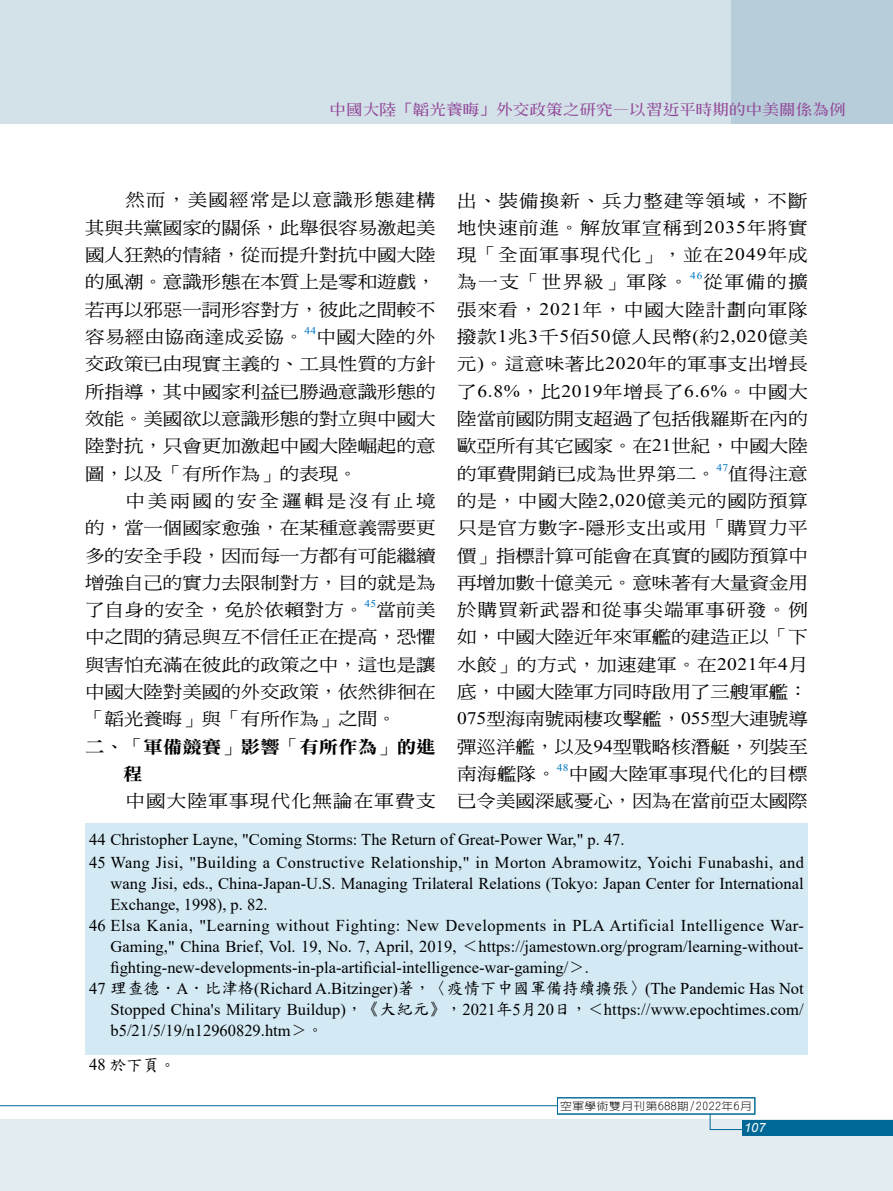
<style>
.page{position:relative;width:893px;height:1191px;background:#fff}
.page>*{position:absolute;margin:0;border:0;box-sizing:border-box;transform-origin:0 0}
.t1{font:17.55px/27.3px "DF Ming W5 WIN BF";color:#000;text-align:justify;scale:1.11 1}
.t2{font:17.55px "Times New Roman";color:#000;scale:1.11 1}
.t3{font:17.55px/27.3px "DF Li Song W7 WINP BF";color:#000;scale:1.11 1}
.t4{font:17.55px "DF Ming W5 WIN BF";letter-spacing:.065em;color:#000;scale:1.11 1}
.t5{font:16.5px "Times New Roman";color:#000}
.t6{font:16.5px/22.5px "Times New Roman";letter-spacing:.02em;color:#000}
.t7{font:16.5px "Times New Roman";letter-spacing:.03em;color:#000}
.t8{font:16.5px "DF Kai Shu SB Estd BF";color:#000}
.t9{font:15px "Stdsung EG Bold Big 5";color:#924898;scale:1.11 1}
.t10{font:italic 12.75px "Arial";color:#fff}
.t11{font:300 10.5px "Lin Gothic";letter-spacing:.05em;color:#000;scale:1.11 1}
.t12{font:10.2px "Times New Roman";letter-spacing:.025em;color:#0075c2;scale:1.11 1}
.s1{font-family:"DF Kai Shu SB Estd BF"}
.s2{font-family:"Times New Roman"}
.s3{font-family:"DF Ming W5 WIN BF"}
</style>
<div class="page">
<div style="left:0;top:0;width:893px;height:124px;background:#d3e1e9"></div>
<div style="left:731px;top:0;width:162px;height:124px;background:#b7cdda"></div>
<div style="left:0;top:1119px;width:893px;height:72px;background:#e3ecf1"></div>
<div style="left:85px;top:823px;width:723px;height:231px;background:#d3e9f4"></div>
<hr style="left:0;top:1105px;width:557px;height:1px;background:#006896">
<svg style="left:709px;top:1114px;width:34px;height:16px"></svg>
<div style="left:742px;top:1120px;width:151px;height:15px;background:#006896"></div>
<div style="left:557px;top:1097px;width:198px;height:17px;border:1px solid #006896"></div>
<p class="t9" style="left:330px;top:102px;width:466px">中國大陸「韜光養晦」外交政策之研究—以習近平時期的中美關係為例</p>
<p class="t1" style="left:85px;top:186px;width:317px;text-indent:40px">然而<span class="s1">，</span>美國經常是以意識形態建構其與共黨國家的關係<span class="s1">，</span>此舉很容易激起美國人狂熱的情緒<span class="s1">，</span>從而提升對抗中國大陸的風潮<span class="s1">。</span>意識形態在本質上是零和遊戲<span class="s1">，</span>若再以邪惡一詞形容對方<span class="s1">，</span>彼此之間較不容易經由協商達成妥協<span class="s1">。</span></p>
<p class="t1" style="left:457px;top:187px;width:317px">出<span class="s1">、</span>裝備換新<span class="s1">、</span>兵力整建等領域<span class="s1">，</span>不斷地快速前進<span class="s1">。</span>解放軍宣稱到<span class="s2">2035</span>年將實現<span class="s1">「</span>全面軍事現代化<span class="s1">」，</span>並在<span class="s2">2049</span>年成為一支<span class="s1">「</span>世界級<span class="s1">」</span>軍隊<span class="s1">。</span></p>
<p class="t12" style="left:690px;top:269px;width:13px">46</p>
<p class="t1" style="left:457px;top:268px;width:317px;text-indent:246px">從軍備的擴張來看<span class="s1">，</span><span class="s2">2021</span>年<span class="s1">，</span>中國大陸計劃向軍隊撥款<span class="s2">1</span>兆<span class="s2">3</span>千<span class="s2">5</span>佰<span class="s2">50</span>億人民幣<span class="s2">(</span>約<span class="s2">2,020</span>億美元<span class="s2">)</span><span class="s1">。</span>這意味著比<span class="s2">2020</span>年的軍事支出增長</p>
<p class="t2" style="left:457px;top:378px;width:317px"><span class="s3">了</span>6.8%<span class="s1">，</span><span class="s3">比</span>2019<span class="s3">年增長了</span>6.6%<span class="s1">。</span><span class="s3">中國大</span></p>
<p class="t1" style="left:457px;top:405px;width:317px">陸當前國防開支超過了包括俄羅斯在內的歐亞所有其它國家<span class="s1">。</span>在<span class="s2">21</span>世紀<span class="s1">，</span>中國大陸的軍費開銷已成為世界第二<span class="s1">。</span></p>
<p class="t12" style="left:305px;top:323px;width:12px">44</p>
<p class="t1" style="left:85px;top:323px;width:317px;text-indent:231px">中國大陸的外交政策已由現實主義的<span class="s1">、</span>工具性質的方針所指導<span class="s1">，</span>其中國家利益已勝過意識形態的效能<span class="s1">。</span>美國欲以意識形態的對立與中國大陸對抗<span class="s1">，</span>只會更加激起中國大陸崛起的意圖<span class="s1">，</span>以及<span class="s1">「</span>有所作為<span class="s1">」</span>的表現<span class="s1">。</span></p>
<p class="t1" style="left:85px;top:487px;width:317px;text-indent:40px">中美兩國的安全邏輯是沒有止境的<span class="s1">，</span>當一個國家愈強<span class="s1">，</span>在某種意義需要更多的安全手段<span class="s1">，</span>因而每一方都有可能繼續增強自己的實力去限制對方<span class="s1">，</span>目的就是為了自身的安全<span class="s1">，</span>免於依賴對方<span class="s1">。</span></p>
<p class="t12" style="left:716px;top:460px;width:12px">47</p>
<p class="t1" style="left:457px;top:459px;width:317px;text-indent:271px">值得注意的是<span class="s1">，</span>中國大陸<span class="s2">2,020</span>億美元的國防預算只是官方數字<span class="s2">-</span>隱形支出或用<span class="s1">「</span>購買力平價<span class="s1">」</span>指標計算可能會在真實的國防預算中再增加數十億美元<span class="s1">。</span>意味著有大量資金用於購買新武器和從事尖端軍事研發<span class="s1">。</span>例如<span class="s1">，</span>中國大陸近年來軍艦的建造正以<span class="s1">「</span>下水餃<span class="s1">」</span>的方式<span class="s1">，</span>加速建軍<span class="s1">。</span>在<span class="s2">2021</span>年<span class="s2">4</span>月底<span class="s1">，</span>中國大陸軍方同時啟用了三艘軍艦<span class="s1">：</span><span class="s2">075</span>型海南號兩棲攻擊艦<span class="s1">，</span><span class="s2">055</span>型大連號導彈巡洋艦<span class="s1">，</span>以及<span class="s2">94</span>型戰略核潛艇<span class="s1">，</span>列裝至南海艦隊<span class="s1">。</span></p>
<p class="t12" style="left:364px;top:596px;width:12px">45</p>
<p class="t1" style="left:85px;top:596px;width:317px;text-indent:291px">當前美中之間的猜忌與互不信任正在提高<span class="s1">，</span>恐懼與害怕充滿在彼此的政策之中<span class="s1">，</span>這也是讓中國大陸對美國的外交政策<span class="s1">，</span>依然徘徊在<span class="s1">「</span>韜光養晦<span class="s1">」</span>與<span class="s1">「</span>有所作為<span class="s1">」</span>之間<span class="s1">。</span></p>
<p class="t3" style="left:123px;top:732px;width:283px;text-indent:-38px">二<span class="s1">、「</span>軍備競賽<span class="s1">」</span>影響<span class="s1">「</span>有所作為<span class="s1">」</span>的進程</p>
<p class="t4" style="left:125px;top:792px;width:281px">中國大陸軍事現代化無論在軍費支</p>
<p class="t12" style="left:557px;top:760px;width:12px">48</p>
<p class="t1" style="left:457px;top:760px;width:317px;text-align:right">中國大陸軍事現代化的目標<br>已令美國深感憂心<span class="s1">，</span>因為在當前亞太國際</p>
<p class="t6" style="left:89px;top:828px;width:716px">44 Christopher Layne, "Coming Storms: The Return of Great-Power War," p. 47.<br>45 Wang Jisi, "Building a Constructive Relationship," in Morton Abramowitz, Yoichi Funabashi, and</p>
<p class="t5" style="left:111px;top:871px;width:695px">wang Jisi, eds., China-Japan-U.S. Managing Trilateral Relations (Tokyo: Japan Center for International</p>
<p class="t5" style="left:111px;top:892px;width:159px">Exchange, 1998), p. 82.</p>
<p class="t7" style="left:89px;top:913px;width:716px">46 Elsa Kania, "Learning without Fighting: New Developments in PLA Artificial Intelligence War-</p>
<p class="t5" style="left:111px;top:934px;width:695px">Gaming," China Brief, Vol. 19, No. 7, April, 2019, <span class="s1">＜</span>https://jamestown.org/program/learning-without-</p>
<p class="t5" style="left:111px;top:955px;width:480px">fighting-new-developments-in-pla-artificial-intelligence-war-gaming/<span class="s1">＞</span>.</p>
<p class="t5" style="left:89px;top:976px;width:716px">47 <span class="s1">理查德．</span>A<span class="s1">．比津格</span>(Richard A.Bitzinger)<span class="s1">著，〈疫情下中國軍備持續擴張〉</span>(The Pandemic Has Not</p>
<p class="t5" style="left:111px;top:997px;width:695px">Stopped China's Military Buildup)<span class="s1">，《大紀元》，</span>2021<span class="s1">年</span>5<span class="s1">月</span>20<span class="s1">日，＜</span>https://www.epochtimes.com/</p>
<p class="t5" style="left:111px;top:1018px;width:215px">b5/21/5/19/n12960829.htm<span class="s1">＞。</span></p>
<p class="t8" style="left:89px;top:1057px;width:88px"><span class="s2">48</span> 於下頁。</p>
<p class="t11" style="left:560px;top:1100px;width:174px">空軍學術雙月刊第688期/2022年6月</p>
<p class="t10" style="left:744px;top:1119px;width:23px">107</p>
</div>
